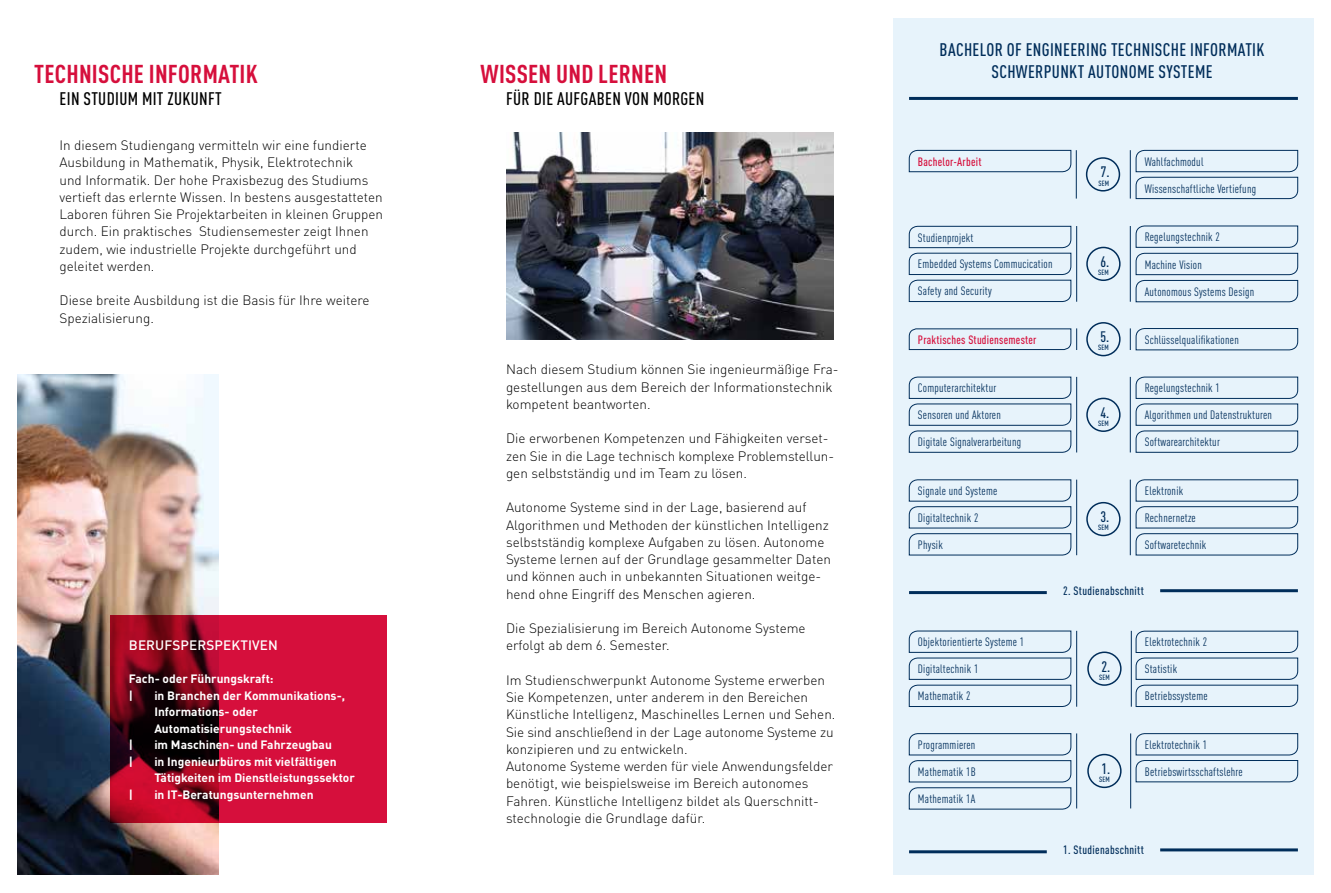
<style>
.page{position:relative;width:1331px;height:893px;background:#fff}
.page>*{position:absolute;margin:0;border:0;box-sizing:border-box;transform-origin:0 0}
.t1{font:700 condensed 25.5px "DIN Pro";letter-spacing:.01em;color:#d60f3c}
.t2{font:500 condensed 18px/21.6px "DIN Pro";letter-spacing:.02em;color:#002d5a;text-align:center}
.t3{font:500 condensed 18px "DIN Pro";letter-spacing:.02em;color:#000}
.t4{font:500 condensed 15px "DIN Pro";color:#002d5a}
.t5{font:300 13.5px/17.2px "DIN Pro";color:#000}
.t6{font:500 13.5px "DIN Pro";letter-spacing:.01em;color:#fff}
.t7{font:condensed 12px "DIN Pro";letter-spacing:.02em;color:#002d5a}
.t8{font:700 12px/16.5px "DIN Pro";color:#fff}
.t9{font:500 condensed 12px "DIN Pro";letter-spacing:.02em;color:#d60f3c}
.t10{font:500 condensed 12px "DIN Pro";letter-spacing:.03em;color:#002d5a}
.t11{font:500 condensed 7.5px "DIN Pro";letter-spacing:.01em;color:#002d5a}
</style>
<div class="page">
<div style="left:893px;top:18px;width:421px;height:857px;background:#e7f3fb"></div>
<img style="left:18px;top:374px;width:201px;height:501px">
<svg style="left:111px;top:616px;width:276px;height:207px;background:#ac0b2e"></svg>
<img style="left:506px;top:133px;width:327px;height:206px">
<svg style="left:909px;top:733px;width:162px;height:76px"></svg>
<svg style="left:909px;top:631px;width:162px;height:76px"></svg>
<svg style="left:1136px;top:733px;width:162px;height:49px"></svg>
<svg style="left:909px;top:479px;width:162px;height:76px"></svg>
<svg style="left:909px;top:377px;width:162px;height:76px"></svg>
<svg style="left:909px;top:226px;width:162px;height:76px"></svg>
<svg style="left:1136px;top:150px;width:162px;height:49px"></svg>
<svg style="left:1136px;top:631px;width:162px;height:76px"></svg>
<svg style="left:1136px;top:479px;width:162px;height:76px"></svg>
<svg style="left:1136px;top:377px;width:162px;height:76px"></svg>
<svg style="left:1136px;top:226px;width:162px;height:76px"></svg>
<hr style="left:909px;top:850px;width:138px;height:3px;background:#002d5a">
<hr style="left:909px;top:591px;width:138px;height:3px;background:#002d5a">
<hr style="left:1160px;top:848px;width:138px;height:3px;background:#002d5a">
<hr style="left:1160px;top:589px;width:138px;height:3px;background:#002d5a">
<div style="left:1086px;top:502px;width:34px;height:34px;border:2px solid #002d5a;border-radius:50%"></div>
<div style="left:1086px;top:398px;width:34px;height:34px;border:2px solid #002d5a;border-radius:50%"></div>
<div style="left:1086px;top:247px;width:34px;height:34px;border:2px solid #002d5a;border-radius:50%"></div>
<div style="left:1086px;top:322px;width:34px;height:34px;border:2px solid #002d5a;border-radius:50%"></div>
<div style="left:1087px;top:651px;width:34px;height:35px;border:2px solid #002d5a;border-radius:50%"></div>
<div style="left:1087px;top:754px;width:34px;height:34px;border:2px solid #002d5a;border-radius:50%"></div>
<hr style="left:1131px;top:631px;width:1px;height:76px;background:#002d5a">
<hr style="left:1076px;top:631px;width:1px;height:76px;background:#002d5a">
<hr style="left:1130px;top:480px;width:1px;height:75px;background:#002d5a">
<hr style="left:1130px;top:377px;width:1px;height:75px;background:#002d5a">
<hr style="left:1130px;top:226px;width:1px;height:76px;background:#002d5a">
<svg style="left:1130px;top:328px;width:168px;height:22px"></svg>
<hr style="left:1130px;top:150px;width:1px;height:49px;background:#002d5a">
<hr style="left:1076px;top:150px;width:1px;height:49px;background:#002d5a">
<hr style="left:1076px;top:480px;width:1px;height:75px;background:#002d5a">
<hr style="left:1076px;top:377px;width:1px;height:75px;background:#002d5a">
<hr style="left:1076px;top:226px;width:1px;height:76px;background:#002d5a">
<svg style="left:909px;top:328px;width:168px;height:22px"></svg>
<hr style="left:1076px;top:733px;width:1px;height:75px;background:#002d5a">
<hr style="left:1130px;top:733px;width:1px;height:75px;background:#002d5a">
<svg style="left:909px;top:150px;width:162px;height:22px"></svg>
<div style="left:1086px;top:157px;width:34px;height:35px;border:2px solid #002d5a;border-radius:50%"></div>
<hr style="left:909px;top:97px;width:389px;height:3px;background:#002d5a">
<h1 class="t1" style="left:34px;top:55px;width:225px">TECHNISCHE INFORMATIK</h1>
<h2 class="t3" style="left:60px;top:86px;width:164px">EIN STUDIUM MIT ZUKUNFT</h2>
<p class="t5" style="left:60px;top:136px;width:325px">In diesem Studiengang vermitteln wir eine fundierte Ausbildung in Mathematik, Physik, Elektrotechnik<br>und Informatik. Der hohe Praxisbezug des Studiums vertieft das erlernte Wissen. In bestens ausgestatteten Laboren führen Sie Projektarbeiten in kleinen Gruppen durch. Ein praktisches Studiensemester zeigt Ihnen zudem, wie industrielle Projekte durchgeführt und geleitet werden.</p>
<p class="t5" style="left:60px;top:291px;width:312px">Diese breite Ausbildung ist die Basis für Ihre weitere<br>Spezialisierung.</p>
<h1 class="t1" style="left:481px;top:55px;width:188px">WISSEN UND LERNEN</h1>
<h2 class="t3" style="left:506px;top:86px;width:200px">FÜR DIE AUFGABEN VON MORGEN</h2>
<h2 class="t2" style="left:940px;top:38px;width:326px">BACHELOR OF ENGINEERING TECHNISCHE INFORMATIK<br>SCHWERPUNKT AUTONOME SYSTEME</h2>
<p class="t9" style="left:918px;top:153px;width:65px">Bachelor-Arbeit</p>
<p class="t4" style="left:1101px;top:161px;width:10px">7.</p>
<p class="t11" style="left:1099px;top:178px;width:12px">SEM</p>
<p class="t7" style="left:1145px;top:153px;width:60px">Wahlfachmodul</p>
<p class="t7" style="left:1145px;top:180px;width:113px">Wissenschaftliche Vertiefung</p>
<p class="t7" style="left:918px;top:229px;width:57px">Studienprojekt</p>
<p class="t7" style="left:1145px;top:229px;width:77px">Regelungstechnik 2</p>
<p class="t7" style="left:918px;top:256px;width:136px">Embedded Systems Commucication</p>
<p class="t4" style="left:1100px;top:251px;width:10px">6.</p>
<p class="t11" style="left:1098px;top:267px;width:12px">SEM</p>
<p class="t7" style="left:1145px;top:256px;width:59px">Machine Vision</p>
<p class="t7" style="left:918px;top:283px;width:75px">Safety and Security</p>
<p class="t7" style="left:1145px;top:283px;width:111px">Autonomous Systems Design</p>
<p class="t9" style="left:918px;top:331px;width:120px">Praktisches Studiensemester</p>
<p class="t4" style="left:1100px;top:326px;width:10px">5.</p>
<p class="t11" style="left:1098px;top:342px;width:12px">SEM</p>
<p class="t7" style="left:1145px;top:331px;width:96px">Schlüsselqualifikationen</p>
<p class="t5" style="left:506px;top:360px;width:334px">Nach diesem Studium können Sie ingenieurmäßige Fra&shy;gestellungen aus dem Bereich der Informationstechnik kompetent beantworten.</p>
<p class="t5" style="left:506px;top:429px;width:330px">Die erworbenen Kompetenzen und Fähigkeiten verset&shy;zen Sie in die Lage technisch komplexe Problemstellun&shy;gen selbstständig und im Team zu lösen.</p>
<p class="t5" style="left:506px;top:498px;width:326px">Autonome Systeme sind in der Lage, basierend auf Algorithmen und Methoden der künstlichen Intelligenz selbstständig komplexe Aufgaben zu lösen. Autonome Systeme lernen auf der Grundlage gesammelter Daten und können auch in unbekannten Situationen weitge&shy;hend ohne Eingriff des Menschen agieren.</p>
<p class="t5" style="left:506px;top:619px;width:301px">Die Spezialisierung im Bereich Autonome Systeme erfolgt ab dem 6. Semester.</p>
<p class="t5" style="left:506px;top:670px;width:331px">Im Studienschwerpunkt Autonome Systeme erwerben Sie Kompetenzen, unter anderem in den Bereichen Künstliche Intelligenz, Maschinelles Lernen und Sehen.<br>Sie sind anschließend in der Lage autonome Systeme zu konzipieren und zu entwickeln.<br>Autonome Systeme werden für viele Anwendungsfelder benötigt, wie beispielsweise im Bereich autonomes Fahren. Künstliche Intelligenz bildet als Querschnitt&shy;stechnologie die Grundlage dafür.</p>
<p class="t7" style="left:918px;top:380px;width:80px">Computerarchitektur</p>
<p class="t7" style="left:918px;top:407px;width:84px">Sensoren und Aktoren</p>
<p class="t7" style="left:918px;top:434px;width:105px">Digitale Signalverarbeitung</p>
<p class="t7" style="left:918px;top:482px;width:81px">Signale und Systeme</p>
<p class="t7" style="left:918px;top:509px;width:62px">Digitaltechnik 2</p>
<p class="t7" style="left:918px;top:536px;width:26px">Physik</p>
<p class="t7" style="left:918px;top:634px;width:108px">Objektorientierte Systeme 1</p>
<p class="t6" style="left:129px;top:635px;width:151px">BERUFSPERSPEKTIVEN</p>
<p class="t8" style="left:129px;top:670px;width:146px">Fach- oder Führungskraft: |</p>
<p class="t7" style="left:918px;top:661px;width:62px">Digitaltechnik 1</p>
<p class="t8" style="left:154px;top:686px;width:192px">in Branchen der Kommunikations-,<br>Informations- oder<br>Automatisierungstechnik</p>
<p class="t7" style="left:918px;top:688px;width:54px">Mathematik 2</p>
<p class="t8" style="left:129px;top:736px;width:6px">|</p>
<p class="t8" style="left:154px;top:736px;width:179px">im Maschinen- und Fahrzeugbau</p>
<p class="t8" style="left:129px;top:752px;width:6px">|</p>
<p class="t8" style="left:154px;top:752px;width:202px">in Ingenieurbüros mit vielfältigen<br>Tätigkeiten im Dienstleistungssektor</p>
<p class="t8" style="left:129px;top:785px;width:6px">|</p>
<p class="t8" style="left:154px;top:785px;width:161px">in IT-Beratungsunternehmen</p>
<p class="t7" style="left:918px;top:790px;width:59px">Mathematik 1A</p>
<p class="t7" style="left:918px;top:736px;width:59px">Programmieren</p>
<p class="t7" style="left:918px;top:763px;width:59px">Mathematik 1B</p>
<p class="t4" style="left:1100px;top:402px;width:10px">4.</p>
<p class="t11" style="left:1098px;top:418px;width:12px">SEM</p>
<p class="t4" style="left:1100px;top:506px;width:10px">3.</p>
<p class="t11" style="left:1098px;top:522px;width:12px">SEM</p>
<p class="t7" style="left:1145px;top:380px;width:77px">Regelungstechnik 1</p>
<p class="t7" style="left:1145px;top:407px;width:129px">Algorithmen und Datenstrukturen</p>
<p class="t7" style="left:1145px;top:434px;width:77px">Softwarearchitektur</p>
<p class="t7" style="left:1145px;top:482px;width:40px">Elektronik</p>
<p class="t7" style="left:1145px;top:509px;width:53px">Rechnernetze</p>
<p class="t7" style="left:1145px;top:536px;width:63px">Softwaretechnik</p>
<p class="t10" style="left:1063px;top:582px;width:82px">2. Studienabschnitt</p>
<p class="t4" style="left:1101px;top:656px;width:10px">2.</p>
<p class="t11" style="left:1099px;top:672px;width:12px">SEM</p>
<p class="t4" style="left:1101px;top:758px;width:10px">1.</p>
<p class="t11" style="left:1099px;top:774px;width:12px">SEM</p>
<p class="t7" style="left:1145px;top:634px;width:64px">Elektrotechnik 2</p>
<p class="t7" style="left:1145px;top:661px;width:34px">Statistik</p>
<p class="t7" style="left:1145px;top:688px;width:64px">Betriebssysteme</p>
<p class="t7" style="left:1145px;top:736px;width:64px">Elektrotechnik 1</p>
<p class="t7" style="left:1145px;top:763px;width:99px">Betriebswirtsschaftslehre</p>
<p class="t10" style="left:1063px;top:841px;width:82px">1. Studienabschnitt</p>
</div>
